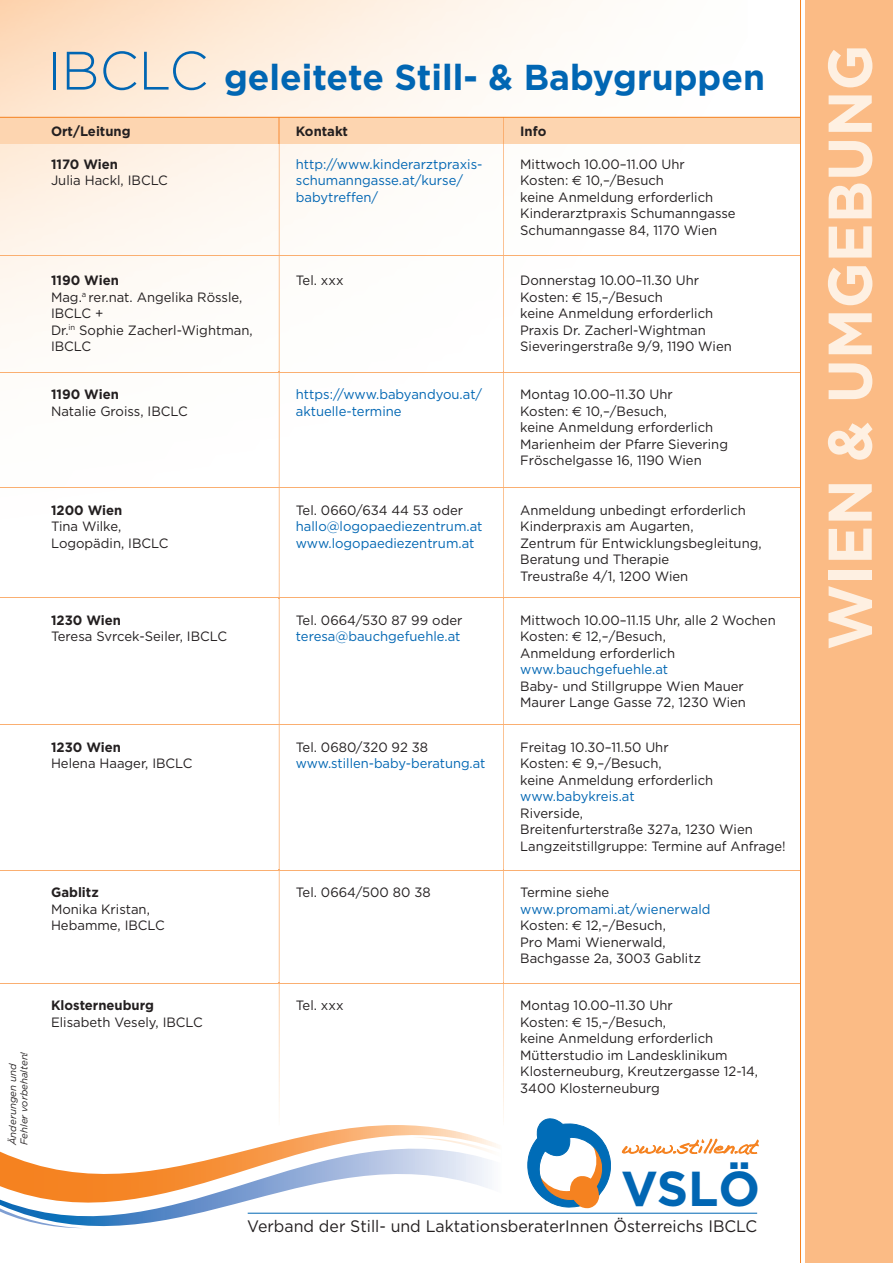
<style>
.page{position:relative;width:893px;height:1263px;background:#fff}
.page>*{position:absolute;margin:0;border:0;box-sizing:border-box;transform-origin:0 0}
.t1{font:700 61.65px "Gotham HTF";color:#fef0e2;scale:.95 1}
.t2{font:700 49.05px "Gotham HTF";color:#0166b3}
.t3{font:700 36px "Gotham HTF";color:#0166b3}
.t4{font:16.65px "Gotham HTF";color:#231f20;scale:.96 1}
.t5{font:13.5px/16.5px "Gotham HTF";color:#231f20}
.t6{font:13.5px/16.5px "Gotham HTF";color:#0166b3}
.t7{font:700 13.5px "Gotham HTF";color:#231f20}
.t8{font:13.5px "Gotham HTF";color:#0166b3;scale:.96 1}
.t9{font:italic 9.75px/11.2px "Gotham HTF";color:#231f20}
.s1{font-weight:300;font-size:54px}
.s2{font-weight:700}
.s3{font-family:"Euro Sans"}
.s4{color:#0166b3}
</style>
<div class="page">
<div style="left:806px;top:0;width:87px;height:1263px;background:#fbbb85"></div>
<hr style="left:248px;top:1213px;width:509px;height:1px;background:#0166b3">
<svg style="left:77px;top:1220px;width:88px;height:9px"></svg>
<svg style="left:24px;top:1220px;width:59px;height:8px"></svg>
<svg style="left:0;top:1125px;width:501px;height:95px"></svg>
<svg style="left:413px;top:1137px;width:88px;height:20px"></svg>
<svg style="left:622px;top:1139px;width:136px;height:15px"></svg>
<svg style="left:528px;top:1119px;width:83px;height:89px"></svg>
<hr style="left:0;top:372px;width:801px;height:1px;background:#faaf71">
<hr style="left:0;top:255px;width:801px;height:1px;background:#faaf71">
<hr style="left:0;top:487px;width:801px;height:1px;background:#faaf71">
<hr style="left:0;top:597px;width:801px;height:1px;background:#faaf71">
<hr style="left:0;top:724px;width:801px;height:1px;background:#faaf71">
<hr style="left:0;top:870px;width:801px;height:1px;background:#faaf71">
<hr style="left:0;top:983px;width:801px;height:1px;background:#faaf71">
<div style="left:0;top:117px;width:800px;height:27px;background:#fdd5b0"></div>
<img style="left:503px;top:144px;width:1px;height:428px">
<svg style="left:503px;top:572px;width:1px;height:546px"></svg>
<svg style="left:503px;top:118px;width:1px;height:26px"></svg>
<img style="left:279px;top:144px;width:1px;height:428px">
<svg style="left:279px;top:572px;width:1px;height:542px"></svg>
<svg style="left:279px;top:118px;width:1px;height:26px"></svg>
<div style="left:9px;top:1042px;width:26px;height:103px;background:#fff"></div>
<hr style="left:0;top:117px;width:801px;height:1px;background:#f58220">
<hr style="left:800px;top:0;width:1px;height:1263px;background:#f58220">
<p class="t9" style="left:7px;top:1145px;width:95px;rotate:-90deg">Änderungen und<br>Fehler vorbehalten!</p>
<h3 class="t3" style="left:47px;top:56px;width:720px"><span class="s1">IBCLC</span> geleitete Still- &amp; Babygruppen</h3>
<p class="t7" style="left:51px;top:123px;width:81px">Ort/Leitung</p>
<p class="t7" style="left:51px;top:156px;width:69px">1170 Wien</p>
<p class="t5" style="left:51px;top:172px;width:118px">Julia Hackl, IBCLC</p>
<p class="t5" style="left:51px;top:272px;width:203px"><span class="s2">1190 Wien<br></span>Mag.<sup>a</sup> rer.nat. Angelika Rössle,<br>IBCLC +<br>Dr.<sup>in</sup> Sophie Zacherl-Wightman,<br>IBCLC</p>
<p class="t7" style="left:51px;top:387px;width:69px">1190 Wien</p>
<p class="t5" style="left:51px;top:403px;width:138px">Natalie Groiss, IBCLC</p>
<p class="t7" style="left:51px;top:502px;width:73px">1200 Wien</p>
<p class="t5" style="left:51px;top:518px;width:119px">Tina Wilke,<br>Logopädin, IBCLC</p>
<p class="t7" style="left:51px;top:612px;width:71px">1230 Wien</p>
<p class="t5" style="left:51px;top:628px;width:178px">Teresa Svrcek-Seiler, IBCLC</p>
<p class="t7" style="left:51px;top:739px;width:71px">1230 Wien</p>
<p class="t5" style="left:51px;top:755px;width:143px">Helena Haager, IBCLC</p>
<p class="t7" style="left:51px;top:885px;width:49px">Gablitz</p>
<p class="t5" style="left:51px;top:901px;width:115px">Monika Kristan,<br>Hebamme, IBCLC</p>
<p class="t7" style="left:51px;top:997px;width:104px">Klosterneuburg</p>
<p class="t5" style="left:51px;top:1013px;width:153px">Elisabeth Vesely, IBCLC</p>
<p class="t7" style="left:296px;top:123px;width:54px">Kontakt</p>
<p class="t6" style="left:296px;top:156px;width:188px">http://www.kinderarztpraxis&shy;schumanngasse.at/kurse/ babytreffen/</p>
<p class="t5" style="left:296px;top:272px;width:49px">Tel. xxx</p>
<p class="t6" style="left:296px;top:386px;width:188px">https://www.babyandyou.at/ aktuelle-termine</p>
<p class="t5" style="left:296px;top:501px;width:169px">Tel. 0660/634 44 53 oder</p>
<p class="t6" style="left:296px;top:518px;width:188px">hallo@logopaediezentrum.at www.logopaediezentrum.at</p>
<p class="t5" style="left:296px;top:612px;width:168px">Tel. 0664/530 87 99 oder</p>
<p class="t6" style="left:296px;top:628px;width:166px">teresa@bauchgefuehle.at</p>
<p class="t5" style="left:296px;top:738px;width:134px">Tel. 0680/320 92 38</p>
<p class="t8" style="left:296px;top:756px;width:199px">www.stillen-baby-beratung.at</p>
<p class="t5" style="left:296px;top:884px;width:136px">Tel. 0664/500 80 38</p>
<p class="t5" style="left:296px;top:997px;width:49px">Tel. xxx</p>
<p class="t7" style="left:520px;top:123px;width:28px">Info</p>
<p class="t5" style="left:520px;top:156px;width:217px">Mittwoch 10.00–11.00 Uhr<br>Kosten: <span class="s3">€</span> 10,–/Besuch<br>keine Anmeldung erforderlich<br>Kinderarztpraxis Schumanngasse<br>Schumanngasse 84, 1170 Wien</p>
<p class="t5" style="left:520px;top:272px;width:213px">Donnerstag 10.00–11.30 Uhr<br>Kosten: <span class="s3">€</span> 15,–/Besuch<br>keine Anmeldung erforderlich<br>Praxis Dr. Zacherl-Wightman<br>Sieveringerstraße 9/9, 1190 Wien</p>
<p class="t5" style="left:520px;top:386px;width:209px">Montag 10.00–11.30 Uhr<br>Kosten: <span class="s3">€</span> 10,–/Besuch,<br>keine Anmeldung erforderlich<br>Marienheim der Pfarre Sievering<br>Fröschelgasse 16, 1190 Wien</p>
<p class="t5" style="left:520px;top:501px;width:243px">Anmeldung unbedingt erforderlich<br>Kinderpraxis am Augarten,<br>Zentrum für Entwicklungsbegleitung,<br>Beratung und Therapie<br>Treustraße 4/1, 1200 Wien</p>
<p class="t5" style="left:520px;top:612px;width:257px">Mittwoch 10.00–11.15 Uhr, alle 2 Wochen<br>Kosten: <span class="s3">€</span> 12,–/Besuch,<br>Anmeldung erforderlich</p>
<p class="t6" style="left:520px;top:661px;width:149px">www.bauchgefuehle.at</p>
<p class="t5" style="left:520px;top:678px;width:227px">Baby- und Stillgruppe Wien Mauer<br>Maurer Lange Gasse 72, 1230 Wien</p>
<p class="t5" style="left:520px;top:738px;width:194px">Freitag 10.30–11.50 Uhr<br>Kosten: <span class="s3">€</span> 9,–/Besuch,<br>keine Anmeldung erforderlich</p>
<p class="t6" style="left:520px;top:788px;width:116px">www.babykreis.at</p>
<p class="t5" style="left:520px;top:804px;width:267px">Riverside,<br>Breitenfurterstraße 327a, 1230 Wien<br>Langzeitstillgruppe: Termine auf Anfrage!</p>
<p class="t5" style="left:520px;top:884px;width:91px">Termine siehe</p>
<p class="t5" style="left:520px;top:901px;width:192px"><span class="s4">www.promami.at/wienerwald<br></span>Kosten: <span class="s3">€</span> 12,–/Besuch,<br>Pro Mami Wienerwald,<br>Bachgasse 2a, 3003 Gablitz</p>
<p class="t5" style="left:520px;top:997px;width:239px">Montag 10.00–11.30 Uhr<br>Kosten: <span class="s3">€</span> 15,–/Besuch,<br>keine Anmeldung erforderlich<br>Mütterstudio im Landesklinikum<br>Klosterneuburg, Kreutzergasse 12-14,<br>3400 Klosterneuburg</p>
<h2 class="t2" style="left:621px;top:1161px;width:140px">VSLÖ</h2>
<p class="t4" style="left:247px;top:1217px;width:533px">Verband der Still- und LaktationsberaterInnen Österreichs IBCLC</p>
<h1 class="t1" style="left:814px;top:650px;width:639px;rotate:-90deg">WIEN &amp; UMGEBUNG</h1>
</div>
